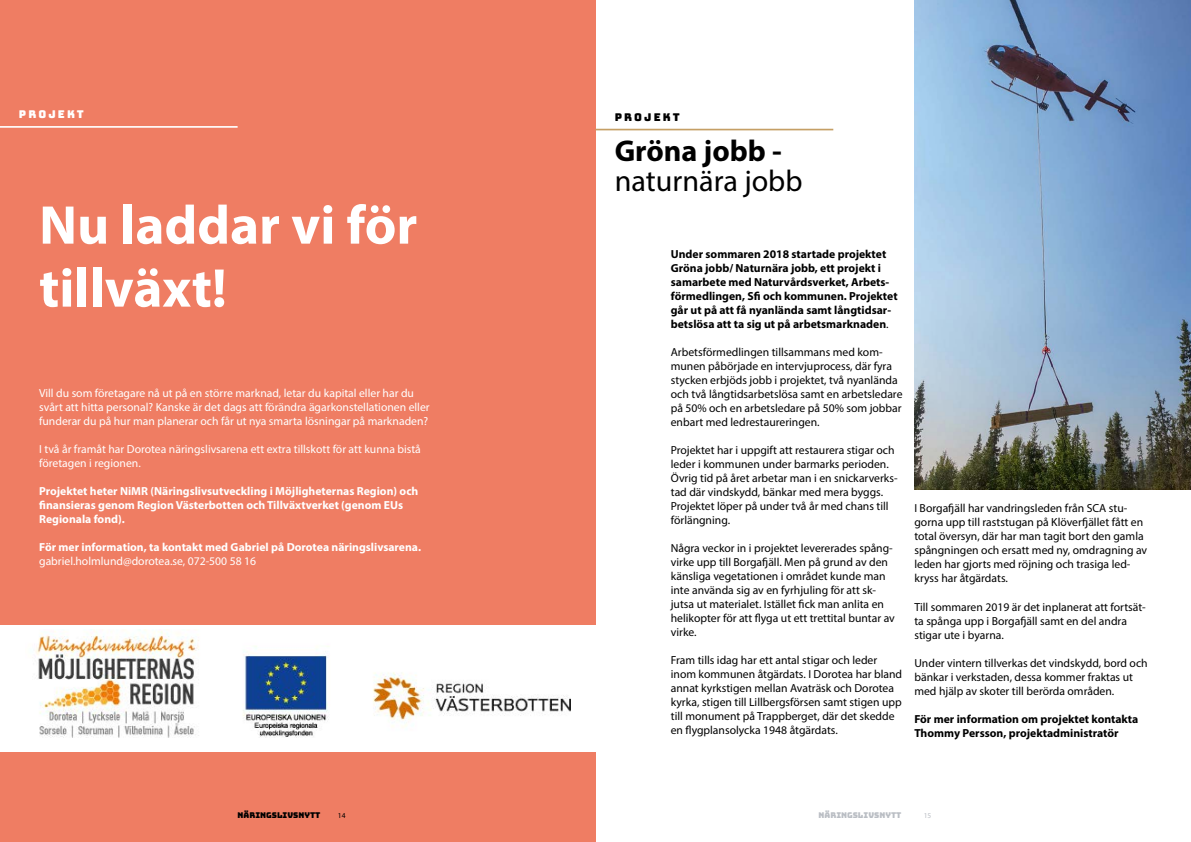
<style>
.page{position:relative;width:1191px;height:842px;background:#fff}
.page>*{position:absolute;margin:0;border:0;box-sizing:border-box;transform-origin:0 0}
.t1{font:700 55px/63px "Myriad Pro";color:#fff}
.t2{font:30.2px "Myriad Pro";color:#000}
.t3{font:700 30.2px "Myriad Pro";color:#000}
.t4{font:11.7px/14px "Myriad Pro";color:#000}
.t5{font:11.7px/14px "Myriad Pro";color:#fff}
.t6{font:700 11.7px/14px "Myriad Pro";color:#000}
.t7{font:700 11.7px/14px "Myriad Pro";color:#fff}
.t8{font:10.7px "Bungee";letter-spacing:.2em;color:#000}
.t9{font:10.7px "Bungee";letter-spacing:.2em;color:#fff}
.t10{font:8px "Bungee";color:#000}
.t11{font:8px "Bungee";color:#babec4}
.t12{font:7.4px "Myriad Pro";color:#000}
.t13{font:7.4px "Myriad Pro";color:#babec4}
.s1{font-weight:400}
</style>
<div class="page">
<div style="left:0;top:0;width:595px;height:842px;background:#ef7d63"></div>
<div style="left:0;top:625px;width:595px;height:126px;background:#fff"></div>
<img style="left:36px;top:629px;width:534px;height:109px">
<hr style="left:595px;top:129px;width:238px;height:1px;background:#c59f65">
<img style="left:914px;top:0;width:277px;height:490px">
<hr style="left:0;top:126px;width:238px;height:2px;background:#fff">
<p class="t9" style="left:19px;top:108px;width:67px">PROJEKT</p>
<h1 class="t1" style="left:39px;top:192px;width:380px">Nu laddar vi för tillväxt!</h1>
<p class="t5" style="left:39px;top:386px;width:392px">Vill du som företagare nå ut på en större marknad, letar du kapital eller har du svårt att hitta personal? Kanske är det dags att förändra ägarkonstellationen eller funderar du på hur man planerar och får ut nya smarta lösningar på marknaden?</p>
<p class="t5" style="left:39px;top:442px;width:383px">I två år framåt har Dorotea näringslivsarena ett extra tillskott för att kunna bistå företagen i regionen.</p>
<p class="t7" style="left:39px;top:484px;width:381px">Projektet heter NiMR (Näringslivsutveckling i Möjligheternas Region) och finansieras genom Region Västerbotten och Tillväxtverket (genom EUs<br>Regionala fond).</p>
<p class="t7" style="left:39px;top:540px;width:383px">För mer information, ta kontakt med Gabriel på Dorotea näringslivsarena.</p>
<p class="t5" style="left:39px;top:554px;width:218px">gabriel.holmlund@dorotea.se, 072-500 58 16</p>
<p class="t8" style="left:614px;top:111px;width:67px">PROJEKT</p>
<h2 class="t3" style="left:614px;top:131px;width:168px">Gröna jobb -</h2>
<h2 class="t2" style="left:614px;top:163px;width:189px">naturnära jobb</h2>
<p class="t6" style="left:671px;top:247px;width:228px">Under sommaren 2018 startade projektet Gröna jobb/ Naturnära jobb, ett projekt i samarbete med Naturvårdsverket, Arbets&shy;förmedlingen, Sfi och kommunen. Projektet går ut på att få nyanlända samt långtidsar&shy;betslösa att ta sig ut på arbetsmarknaden<span class="s1">.</span></p>
<p class="t4" style="left:671px;top:345px;width:233px">Arbetsförmedlingen tillsammans med kom&shy;munen påbörjade en intervjuprocess, där fyra stycken erbjöds jobb i projektet, två nyanlända och två långtidsarbetslösa samt en arbetsledare på 50% och en arbetsledare på 50% som jobbar enbart med ledrestaureringen.</p>
<p class="t4" style="left:671px;top:443px;width:228px">Projektet har i uppgift att restaurera stigar och leder i kommunen under barmarks perioden.<br>Övrig tid på året arbetar man i en snickarverks&shy;tad där vindskydd, bänkar med mera byggs.<br>Projektet löper på under två år med chans till förlängning.</p>
<p class="t4" style="left:671px;top:541px;width:225px">Några veckor in i projektet levererades spång&shy;virke upp till Borgafjäll. Men på grund av den känsliga vegetationen i området kunde man inte använda sig av en fyrhjuling för att sk&shy;jutsa ut materialet. Istället fick man anlita en helikopter för att flyga ut ett trettital buntar av virke.</p>
<p class="t4" style="left:671px;top:653px;width:233px">Fram tills idag har ett antal stigar och leder inom kommunen åtgärdats. I Dorotea har bland annat kyrkstigen mellan Avaträsk och Dorotea kyrka, stigen till Lillbergsförsen samt stigen upp till monument på Trappberget, där det skedde en flygplansolycka 1948 åtgärdats.</p>
<p class="t4" style="left:914px;top:501px;width:234px">I Borgafjäll har vandringsleden från SCA stu&shy;gorna upp till raststugan på Klöverfjället fått en total översyn, där har man tagit bort den gamla spångningen och ersatt med ny, omdragning av leden har gjorts med röjning och trasiga led&shy;kryss har åtgärdats.</p>
<p class="t4" style="left:914px;top:599px;width:233px">Till sommaren 2019 är det inplanerat att fortsät&shy;ta spånga upp i Borgafjäll samt en del andra stigar ute i byarna.</p>
<p class="t4" style="left:914px;top:655px;width:235px">Under vintern tillverkas det vindskydd, bord och bänkar i verkstaden, dessa kommer fraktas ut med hjälp av skoter till berörda områden.</p>
<p class="t6" style="left:914px;top:711px;width:225px">För mer information om projektet kontakta<br>Thommy Persson, projektadministratör</p>
<p class="t10" style="left:238px;top:811px;width:84px">NÄRINGSLIVSNYTT</p>
<p class="t12" style="left:338px;top:811px;width:9px">14</p>
<p class="t11" style="left:818px;top:811px;width:84px">NÄRINGSLIVSNYTT</p>
<p class="t13" style="left:923px;top:811px;width:9px">15</p>
</div>
